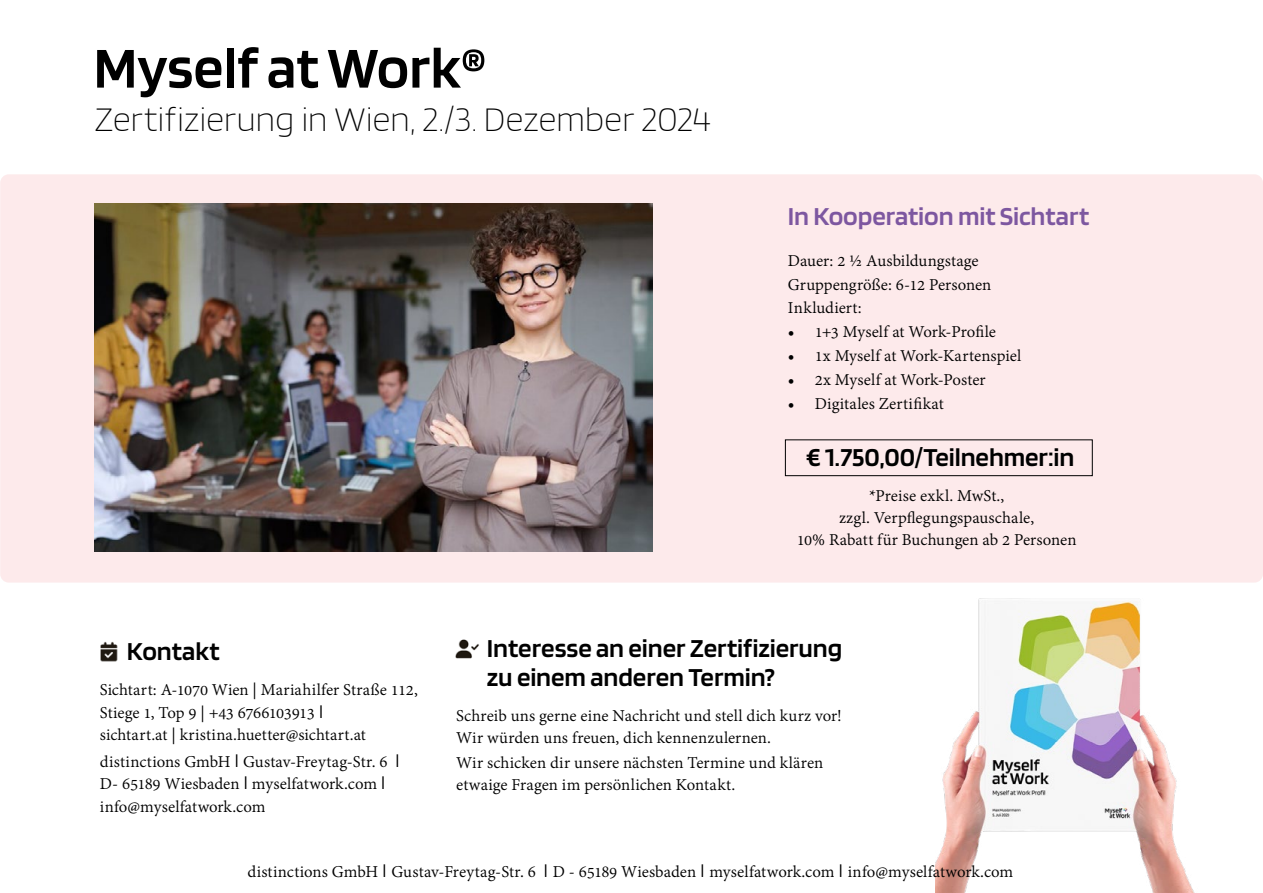
<style>
.page{position:relative;width:1263px;height:893px;background:#fff}
.page>*{position:absolute;margin:0;border:0;box-sizing:border-box;transform-origin:0 0}
.t1{font:600 60px "Blinker";color:#000}
.t2{font:200 36px "Blinker";letter-spacing:-.01em;color:#000}
.t3{font:600 27px/28.5px "Blinker";letter-spacing:-.005em;color:#000}
.t4{font:600 27px "Blinker";letter-spacing:-.005em;color:#7d57a0}
.t5{font:18px/22.5px "Adobe Devanagari";color:#000}
.s1{font-family:"Avenir Next"}
</style>
<div class="page">
<img style="left:455px;top:639px;width:24px;height:20px">
<div style="left:0;top:174px;width:1263px;height:409px;background:#fdeaeb;border-radius:9px"></div>
<img style="left:95px;top:203px;width:557px;height:348px">
<div style="left:785px;top:439px;width:308px;height:37px;border:1px solid #000"></div>
<img style="left:100px;top:641px;width:18px;height:21px">
<img style="left:936px;top:598px;width:259px;height:295px">
<h1 class="t1" style="left:94px;top:37px;width:394px">Myself at Work®</h1>
<h2 class="t2" style="left:95px;top:101px;width:618px">Zertifizierung in Wien, 2./3. Dezember 2024</h2>
<h3 class="t4" style="left:788px;top:202px;width:303px">In Kooperation mit Sichtart</h3>
<p class="t5" style="left:788px;top:250px;width:205px;line-height:23.7px">Dauer: 2 ½ Ausbildungstage<br>Gruppengröße: 6-12 Personen<br>Inkludiert:</p>
<p class="t5" style="left:788px;top:322px;width:210px">• 1+3 Myself at Work-Profile</p>
<p class="t5" style="left:788px;top:346px;width:235px">• 1x Myself at Work-Kartenspiel</p>
<p class="t5" style="left:788px;top:370px;width:199px">• 2x Myself at Work-Poster</p>
<p class="t5" style="left:788px;top:393px;width:157px">• Digitales Zertifikat</p>
<h3 class="t3" style="left:806px;top:444px;width:270px">€ 1.750,00/Teilnehmer:in</h3>
<p class="t5" style="left:797px;top:487px;width:281px;line-height:21.6px;text-align:center">*Preise exkl. MwSt.,<br>zzgl. Verpflegungspauschale,<br>10% Rabatt für Buchungen ab 2 Personen</p>
<h3 class="t3" style="left:127px;top:637px;width:94px">Kontakt</h3>
<p class="t5" style="left:100px;top:680px;width:320px">Sichtart: A-1070 Wien | Mariahilfer Straße 112,<br>Stiege 1, Top 9 | +43 6766103913 <span class="s1">I<br></span>sichtart.at | kristina.huetter@sichtart.at</p>
<p class="t5" style="left:100px;top:752px;width:301px">distinctions GmbH <span class="s1">I</span> Gustav-Freytag-Str. 6 <span class="s1">I<br></span>D- 65189 Wiesbaden <span class="s1">I</span> myselfatwork.com <span class="s1">I </span>info@myselfatwork.com</p>
<h3 class="t3" style="left:487px;top:635px;width:357px">Interesse an einer Zertifizierung zu einem anderen Termin?</h3>
<p class="t5" style="left:456px;top:706px;width:387px;line-height:21.6px">Schreib uns gerne eine Nachricht und stell dich kurz vor!<br>Wir würden uns freuen, dich kennenzulernen.</p>
<p class="t5" style="left:456px;top:754px;width:369px;line-height:21.6px">Wir schicken dir unsere nächsten Termine und klären etwaige Fragen im persönlichen Kontakt.</p>
<p class="t5" style="left:247px;top:862px;width:767px">distinctions GmbH <span class="s1">I</span> Gustav-Freytag-Str. 6 <span class="s1">I</span> D - 65189 Wiesbaden <span class="s1">I</span> myselfatwork.com <span class="s1">I</span> info@myselfatwork.com</p>
</div>
